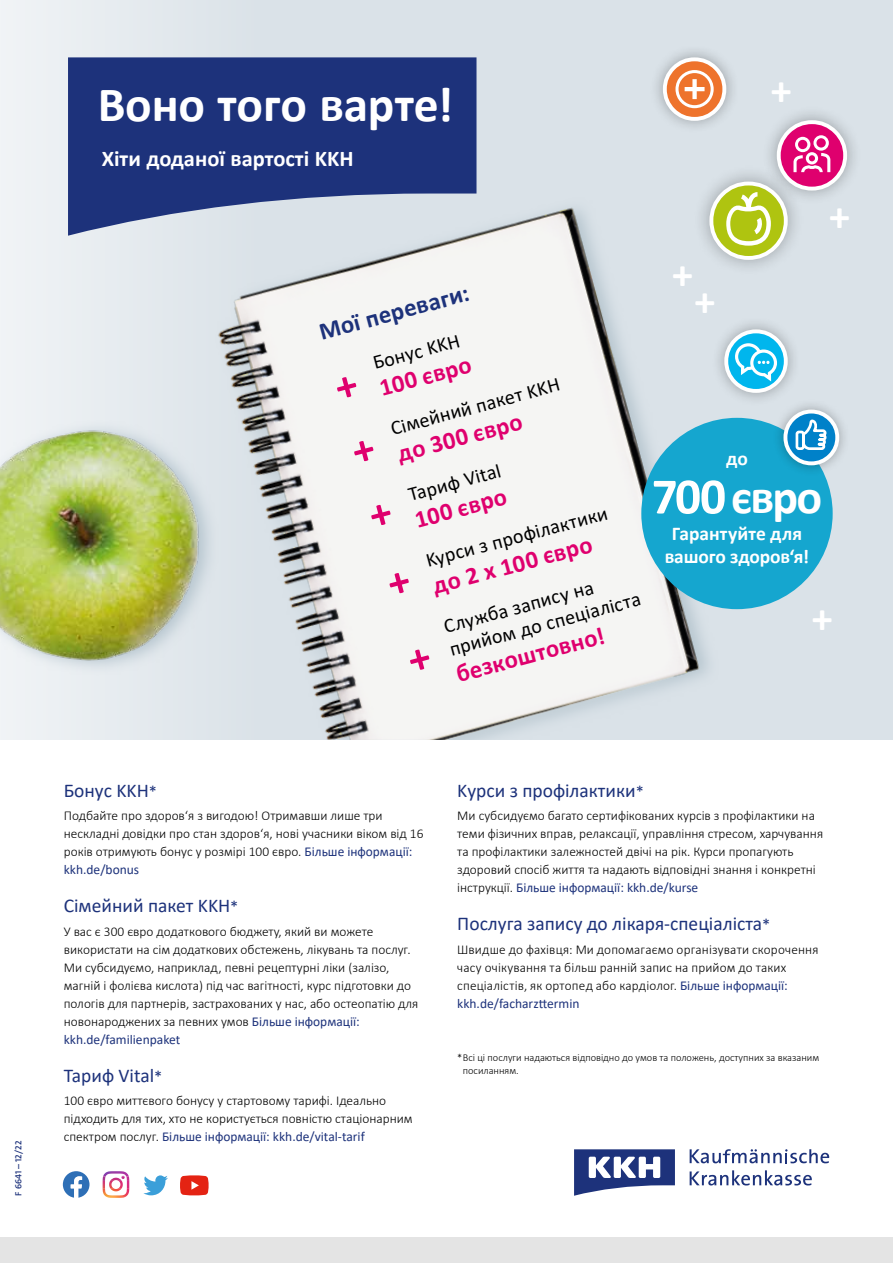
<style>
.page{position:relative;width:893px;height:1263px;background:#fff}
.page>*{position:absolute;margin:0;border:0;box-sizing:border-box;transform-origin:0 0}
.t1{font:700 49.5px "Calibri";color:#fff}
.t2{font:700 48px "Calibri";color:#fff}
.t3{font:700 42px "Calibri";color:#fff}
.t4{font:700 24.75px "Calibri";color:#df006e}
.t5{font:700 24.75px "Calibri";color:#1d327b}
.t6{font:700 22.5px "Calibri";color:#fff}
.t7{font:20.1px/23.2px "Calibri";color:#000}
.t8{font:19.5px "Calibri";color:#1d327b}
.t9{font:700 19.5px/22.5px "Calibri";color:#fff;text-align:center}
.t10{font:300 13.5px/18px "Calibri";color:#000}
.t11{font:300 10.5px/13.5px "Calibri";color:#000}
.t12{font:600 9px "The Sans C4 s";color:#1d327b}
.s1{font-size:51.45px}
.s2{font-size:16.5px}
.s3{font-weight:400;color:#1d327b}
</style>
<div class="page">
<div style="left:0;top:0;width:893px;height:740px;background:#dae2e8"></div>
<img style="left:262px;top:168px;width:472px;height:572px">
<svg style="left:0;top:0;width:262px;height:740px;fill:#e6ebef"></svg>
<div style="left:0;top:1237px;width:893px;height:26px;background:#e4e4e4"></div>
<svg style="left:574px;top:1149px;width:101px;height:47px"></svg>
<svg style="left:690px;top:1170px;width:122px;height:15px"></svg>
<svg style="left:690px;top:1149px;width:139px;height:14px"></svg>
<img style="left:103px;top:1188px;width:26px;height:10px">
<img style="left:103px;top:1171px;width:26px;height:10px">
<svg style="left:119px;top:1181px;width:10px;height:7px"></svg>
<svg style="left:143px;top:1175px;width:25px;height:20px"></svg>
<svg style="left:180px;top:1175px;width:29px;height:20px"></svg>
<svg style="left:63px;top:1171px;width:26px;height:27px"></svg>
<div style="left:641px;top:418px;width:192px;height:191px;background:#15a6cf;border-radius:50%"></div>
<div style="left:762px;top:105px;width:100px;height:100px;background:#000;opacity:.3"></div>
<div style="left:649px;top:44px;width:91px;height:90px;background:#000;opacity:.3"></div>
<div style="left:711px;top:316px;width:90px;height:90px;background:#000;opacity:.3"></div>
<svg style="left:722px;top:327px;width:68px;height:68px"></svg>
<div style="left:693px;top:165px;width:111px;height:112px;background:#000;opacity:.3"></div>
<svg style="left:661px;top:55px;width:188px;height:207px"></svg>
<div style="left:772px;top:398px;width:78px;height:79px;background:#000;opacity:.3"></div>
<svg style="left:781px;top:408px;width:60px;height:59px"></svg>
<svg style="left:68px;top:57px;width:408px;height:179px;fill:#1d327b"></svg>
<img style="left:0;top:410px;width:220px;height:266px">
<div style="left:335px;top:375px;width:58px;height:152px;background:#f5f5f3"></div>
<div style="left:387px;top:571px;width:45px;height:101px;background:#f5f5f3"></div>
<p class="t12" style="left:13px;top:1196px;width:56px;rotate:-90deg">F 6641 – 12/22</p>
<h1 class="t1" style="left:98px;top:70px;width:357px">Воно того варте!</h1>
<h3 class="t6" style="left:102px;top:142px;width:254px">Хіти доданої вартості KKH</h3>
<h3 class="t3" style="left:771px;top:60px;width:22px">+</h3>
<h3 class="t3" style="left:829px;top:187px;width:22px">+</h3>
<h3 class="t5" style="left:315px;top:315px;width:156px;rotate:-15deg">Мої переваги:</h3>
<h3 class="t7" style="left:370px;top:351px;width:91px;rotate:-15deg">Бонус KKH</h3>
<h3 class="t4" style="left:375px;top:371px;width:96px;rotate:-15deg">100 євро</h3>
<h3 class="t7" style="left:388px;top:417px;width:176px;rotate:-15deg">Сімейний пакет KKH</h3>
<h3 class="t4" style="left:393px;top:437px;width:130px;rotate:-15deg">до 300 євро</h3>
<h3 class="t7" style="left:405px;top:483px;width:97px;rotate:-15deg">Тариф Vital</h3>
<h3 class="t4" style="left:411px;top:503px;width:96px;rotate:-15deg">100 євро</h3>
<h3 class="t7" style="left:423px;top:549px;width:189px;rotate:-15deg">Kурси з профілактики</h3>
<h3 class="t4" style="left:428px;top:569px;width:166px;rotate:-15deg">до 2 x 100 євро</h3>
<h3 class="t7" style="left:441px;top:615px;width:199px;rotate:-15deg">Служба запису на прийом до спеціаліста</h3>
<h3 class="t4" style="left:452px;top:657px;width:154px;rotate:-15deg">безкоштовно!</h3>
<h3 class="t3" style="left:672px;top:244px;width:22px">+</h3>
<h3 class="t3" style="left:695px;top:271px;width:22px">+</h3>
<h3 class="t9" style="left:726px;top:447px;width:23px">до</h3>
<h2 class="t2" style="left:652px;top:463px;width:172px"><span class="s1">700</span>євро</h2>
<h3 class="t9" style="left:665px;top:522px;width:146px">Гарантуйте для вашого здоров‘я!</h3>
<h3 class="t3" style="left:812px;top:588px;width:22px">+</h3>
<h3 class="t8" style="left:64px;top:777px;width:95px">Бонус KKH<span class="s2">*</span></h3>
<p class="t10" style="left:64px;top:807px;width:361px">Подбайте про здоров‘я з вигодою! Отримавши лише три нескладні довідки про стан здоров‘я, нові учасники віком від 16 років отримують бонус у розмірі 100 євро. <span class="s3">Більше інформації: kkh.de/bonus</span></p>
<h3 class="t8" style="left:64px;top:892px;width:176px">Сімейний пакет KKH<span class="s2">*</span></h3>
<p class="t10" style="left:64px;top:922px;width:356px">У вас є 300 євро додаткового бюджету, який ви можете використати на сім додаткових обстежень, лікувань та послуг.<br>Ми субсидуємо, наприклад, певні рецептурні ліки (залізо, магній і фолієва кислота) під час вагітності, курс підготовки до пологів для партнерів, застрахованих у нас, або остеопатію для новонароджених за певних умов <span class="s3">Більше інформації: kkh.de/familienpaket</span></p>
<h3 class="t8" style="left:64px;top:1062px;width:100px">Тариф Vital<span class="s2">*</span></h3>
<p class="t10" style="left:64px;top:1092px;width:350px">100 євро миттєвого бонусу у стартовому тарифі. Ідеально підходить для тих, хто не користується повністю стаціонарним спектром послуг. <span class="s3">Більше інформації: kkh.de/vital-tarif</span></p>
<h3 class="t8" style="left:457px;top:777px;width:188px">Kурси з профілактики<span class="s2">*</span></h3>
<p class="t10" style="left:457px;top:807px;width:367px">Ми субсидуємо багато сертифікованих курсів з профілактики на теми фізичних вправ, релаксації, управління стресом, харчування та профілактики залежностей двічі на рік. Курси пропагують здоровий спосіб життя та надають відповідні знання і конкретні інструкції. <span class="s3">Більше інформації: kkh.de/kurse</span></p>
<h3 class="t8" style="left:457px;top:910px;width:315px">Послуга запису до лікаря-спеціаліста<span class="s2">*</span></h3>
<p class="t10" style="left:457px;top:940px;width:363px">Швидше до фахівця: Ми допомагаємо організувати скорочення часу очікування та більш ранній запис на прийом до таких спеціалістів, як ортопед або кардіолог. <span class="s3">Більше інформації: kkh.de/facharzttermin</span></p>
<p class="t11" style="left:463px;top:1050px;width:358px;text-indent:-6px">*Всі ці послуги надаються відповідно до умов та положень, доступних за вказаним посиланням.</p>
</div>
